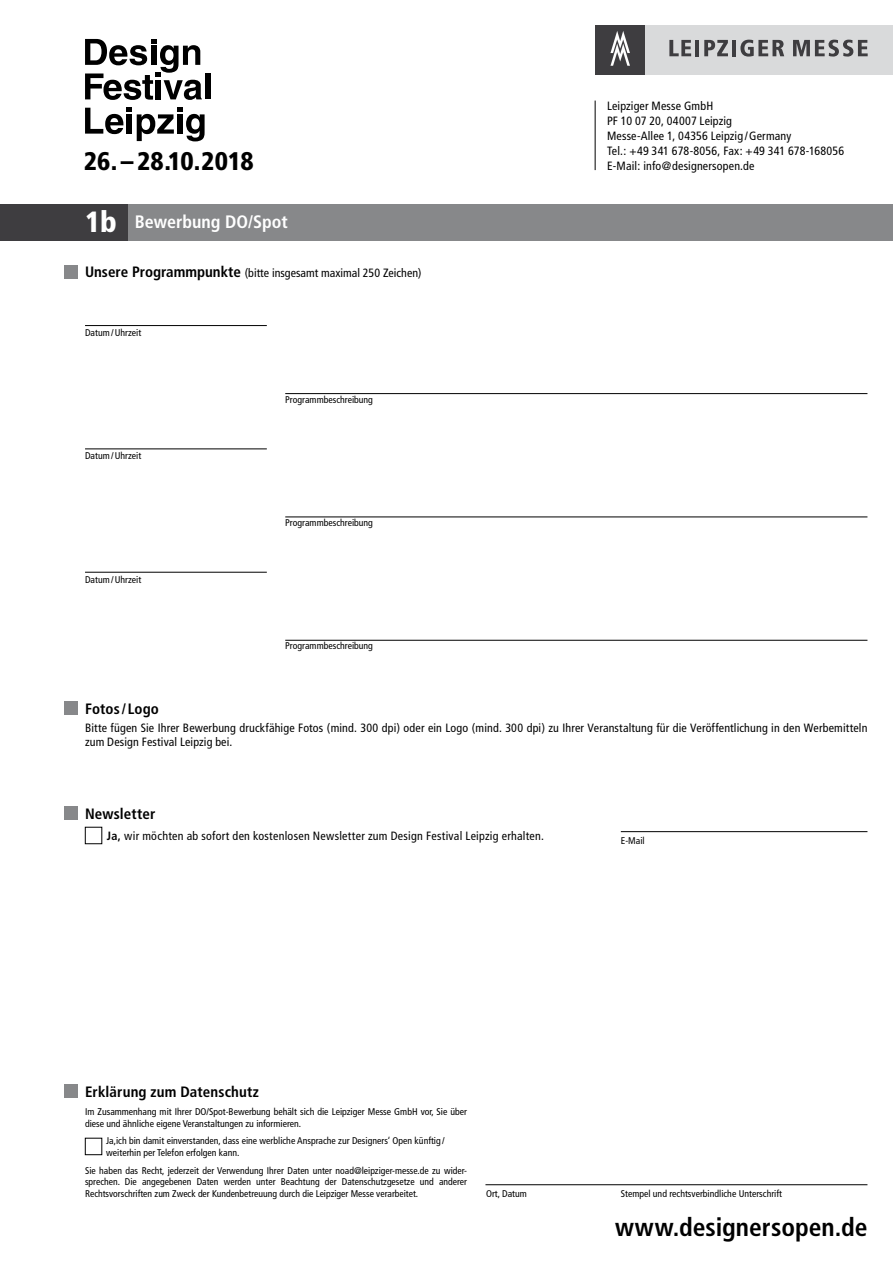
<style>
.page{position:relative;width:893px;height:1263px;background:#fff}
.page>*{position:absolute;margin:0;border:0;box-sizing:border-box;transform-origin:0 0}
.t1{font:700 condensed 25.5px "Frutiger";color:#000}
.t2{font:900 condensed 25.5px "Frutiger";color:#000}
.t3{font:700 condensed 18px "Frutiger";color:#fff}
.t4{font:700 condensed 15px "Frutiger";letter-spacing:.01em;color:#000}
.t5{font:condensed 12px/15.1px "Frutiger";letter-spacing:.015em;color:#000}
.t6{font:condensed 9.75px/11.7px "Frutiger";color:#000}
.s1{font-weight:900;font-size:29.25px}
.s2{font-weight:700;font-size:15px}
.s3{font-weight:700}
</style>
<div class="page">
<div style="left:0;top:204px;width:893px;height:36px;background:#87888a"></div>
<div style="left:0;top:204px;width:128px;height:36px;background:#3e3d40"></div>
<hr style="left:621px;top:831px;width:246px;height:1px;background:#000">
<div style="left:64px;top:806px;width:14px;height:14px;background:#87888a"></div>
<div style="left:85px;top:827px;width:17px;height:17px;border:1px solid #000"></div>
<div style="left:64px;top:701px;width:14px;height:14px;background:#87888a"></div>
<hr style="left:485px;top:1184px;width:382px;height:1px;background:#000">
<div style="left:64px;top:265px;width:14px;height:14px;background:#87888a"></div>
<hr style="left:85px;top:325px;width:182px;height:1px;background:#000">
<hr style="left:85px;top:449px;width:182px;height:1px;background:#000">
<hr style="left:285px;top:393px;width:582px;height:1px;background:#000">
<hr style="left:85px;top:572px;width:182px;height:1px;background:#000">
<hr style="left:285px;top:517px;width:582px;height:1px;background:#000">
<hr style="left:285px;top:640px;width:582px;height:1px;background:#000">
<div style="left:85px;top:1138px;width:17px;height:17px;border:1px solid #000"></div>
<div style="left:64px;top:1084px;width:14px;height:14px;background:#87888a"></div>
<div style="left:595px;top:26px;width:50px;height:49px;background:#3e3d40"></div>
<svg style="left:610px;top:31px;width:20px;height:35px"></svg>
<div style="left:645px;top:26px;width:248px;height:49px;background:#d9dadb"></div>
<svg style="left:669px;top:40px;width:22px;height:16px"></svg>
<hr style="left:695px;top:40px;width:4px;height:16px;background:#3e3d40">
<svg style="left:704px;top:40px;width:24px;height:16px"></svg>
<hr style="left:732px;top:40px;width:4px;height:16px;background:#3e3d40">
<svg style="left:740px;top:40px;width:44px;height:17px"></svg>
<svg style="left:793px;top:40px;width:75px;height:17px"></svg>
<hr style="left:595px;top:101px;width:1px;height:69px;background:#000">
<svg style="left:85px;top:107px;width:120px;height:34px"></svg>
<svg style="left:85px;top:39px;width:117px;height:61px"></svg>
<div style="left:205px;top:73px;width:5px;height:26px;background:#000"></div>
<h1 class="t2" style="left:84px;top:146px;width:171px">26.– 28.10.2018</h1>
<h2 class="t3" style="left:85px;top:212px;width:204px"><span class="s1">1b</span> Bewerbung DO/Spot</h2>
<p class="t5" style="left:85px;top:265px;width:338px"><span class="s2">Unsere Programmpunkte</span> (bitte insgesamt maximal 250 Zeichen)</p>
<p class="t6" style="left:85px;top:327px;width:58px">Datum/Uhrzeit</p>
<p class="t6" style="left:85px;top:450px;width:58px">Datum/Uhrzeit</p>
<p class="t6" style="left:85px;top:573px;width:58px">Datum/Uhrzeit</p>
<p class="t6" style="left:285px;top:393px;width:89px">Programmbeschreibung</p>
<p class="t6" style="left:285px;top:517px;width:89px">Programmbeschreibung</p>
<p class="t6" style="left:285px;top:640px;width:89px">Programmbeschreibung</p>
<p class="t5" style="left:607px;top:98px;width:239px">Leipziger Messe GmbH<br>PF 10 07 20, 04007 Leipzig<br>Messe-Allee 1, 04356 Leipzig /Germany<br>Tel.: +49 341 678-8056, Fax: +49 341 678-168056<br>E-Mail: info@designersopen.de</p>
<h3 class="t4" style="left:85px;top:699px;width:75px">Fotos / Logo</h3>
<p class="t5" style="left:85px;top:720px;width:784px;line-height:14.4px">Bitte fügen Sie Ihrer Bewerbung druckfähige Fotos (mind. 300 dpi) oder ein Logo (mind. 300 dpi) zu Ihrer Veranstaltung für die Veröffentlichung in den Werbemitteln zum Design Festival Leipzig bei.</p>
<h3 class="t4" style="left:85px;top:805px;width:72px">Newsletter</h3>
<p class="t5" style="left:107px;top:828px;width:439px"><span class="s3">Ja,</span> wir möchten ab sofort den kostenlosen Newsletter zum Design Festival Leipzig erhalten.</p>
<p class="t6" style="left:621px;top:835px;width:25px">E-Mail</p>
<h3 class="t4" style="left:85px;top:1083px;width:175px">Erklärung zum Datenschutz</h3>
<p class="t6" style="left:85px;top:1106px;width:384px">Im Zusammenhang mit Ihrer DO/Spot-Bewerbung behält sich die Leipziger Messe GmbH vor, Sie über diese und ähnliche eigene Veranstaltungen zu informieren.</p>
<p class="t6" style="left:106px;top:1135px;width:340px">Ja,ich bin damit einverstanden, dass eine werbliche Ansprache zur Designers‘ Open künftig / weiterhin per Telefon erfolgen kann.</p>
<p class="t6" style="left:85px;top:1164px;width:383px;text-align:justify">Sie haben das Recht, jederzeit der Verwendung Ihrer Daten unter noad@leipziger-messe.de zu wider&shy;sprechen. Die angegebenen Daten werden unter Beachtung der Datenschutzgesetze und anderer Rechtsvorschriften zum Zweck der Kundenbetreuung durch die Leipziger Messe verarbeitet.</p>
<p class="t6" style="left:486px;top:1188px;width:42px">Ort, Datum</p>
<p class="t6" style="left:621px;top:1188px;width:163px">Stempel und rechtsverbindliche Unterschrift</p>
<h1 class="t1" style="left:615px;top:1212px;width:254px">www.designersopen.de</h1>
</div>
